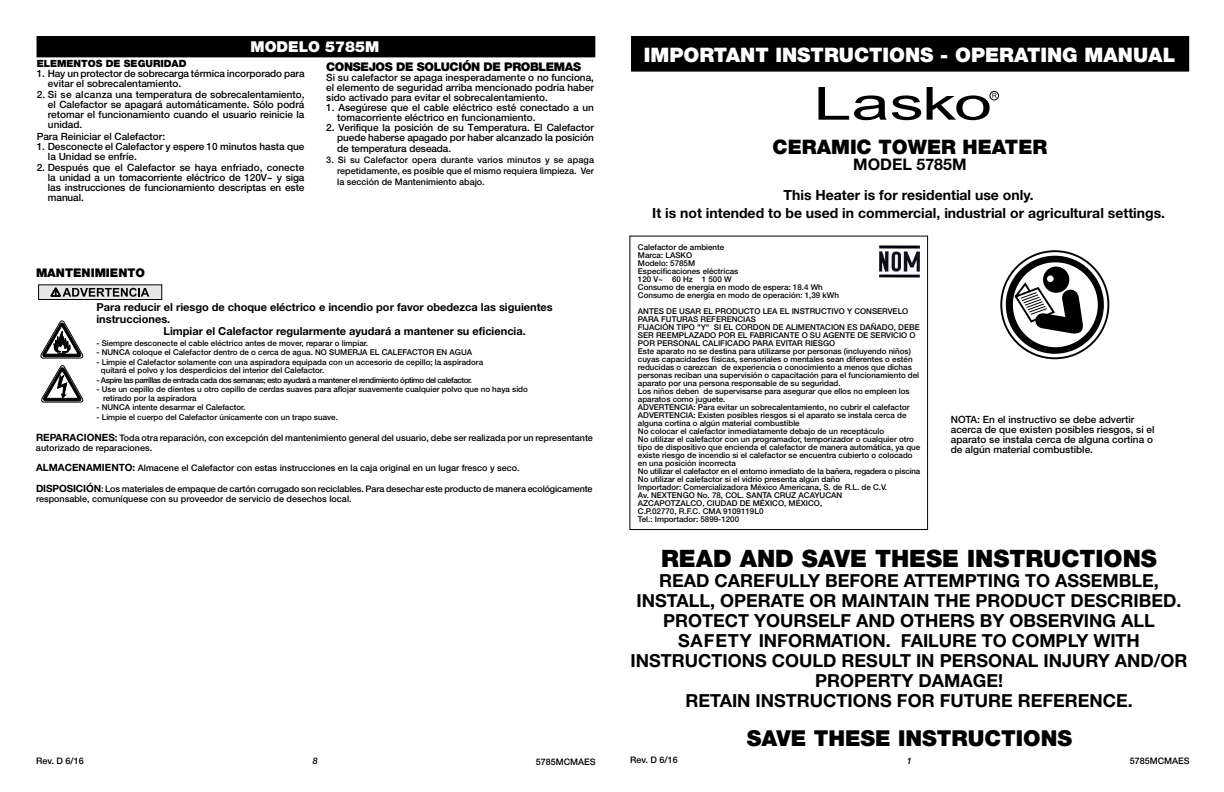
<style>
.page{position:relative;width:1224px;height:792px;background:#fff}
.page>*{position:absolute;margin:0;border:0;box-sizing:border-box;transform-origin:0 0}
.t1{font:900 24px "Helvetica Neue";color:#000}
.t2{font:900 22px "Helvetica Neue";color:#000}
.t3{font:900 20px "Helvetica Neue";color:#fff}
.t4{font:900 20px "Helvetica Neue";color:#000}
.t5{font:700 18px/20px "Helvetica Neue";color:#000;text-align:center}
.t6{font:700 16px "Helvetica Neue";color:#000}
.t7{font:900 15px "Helvetica Neue";color:#fff}
.t8{font:700 14px/17.8px "Helvetica Neue";color:#000;text-align:center}
.t9{font:900 12px "Helvetica Neue";letter-spacing:-.03em;color:#000}
.t10{font:900 12px "Helvetica Neue";color:#000}
.t11{font:700 11px "Helvetica Neue";color:#000}
.t12{font:500 10px/10px "Helvetica Neue";color:#000}
.t13{font:900 10px "Helvetica Neue";color:#000}
.t14{font:500 9px/11px "Helvetica Neue";color:#000}
.t15{font:italic 500 9px "Helvetica Neue";color:#000}
.t16{font:500 8px/8px "Helvetica Neue";color:#000}
.t17{font:500 8px "Helvetica Neue";letter-spacing:-.05em;color:#000}
.s1{font-weight:700;font-size:10px}
</style>
<div class="page">
<div style="left:37px;top:36px;width:558px;height:21px;background:#000"></div>
<div style="left:632px;top:36px;width:557px;height:35px;background:#000"></div>
<div style="left:631px;top:36px;width:558px;height:36px;border:1px solid #000"></div>
<div style="left:1000px;top:250px;width:109px;height:109px;border:2px solid #000;border-radius:50%"></div>
<svg style="left:1005px;top:255px;width:100px;height:100px"></svg>
<div style="left:1047px;top:276px;width:7px;height:6px;border:2px solid #fff;border-radius:50%"></div>
<div style="left:39px;top:285px;width:123px;height:15px;background:#e6e7e8"></div>
<div style="left:38px;top:285px;width:124px;height:15px;border:1px solid #000"></div>
<svg style="left:51px;top:288px;width:98px;height:9px"></svg>
<svg style="left:40px;top:321px;width:43px;height:38px"></svg>
<svg style="left:41px;top:365px;width:42px;height:38px"></svg>
<svg style="left:818px;top:87px;width:103px;height:33px"></svg>
<div style="left:989px;top:91px;width:10px;height:9px;border:1px solid #000;border-radius:50%"></div>
<svg style="left:927px;top:87px;width:70px;height:33px"></svg>
<div style="left:629px;top:236px;width:299px;height:294px;border:1px solid #000"></div>
<img style="left:879px;top:245px;width:41px;height:33px">
<h3 class="t7" style="left:251px;top:38px;width:130px">MODELO 5785M</h3>
<h3 class="t9" style="left:326px;top:60px;width:256px">CONSEJOS DE SOLUCIÓN DE PROBLEMAS</h3>
<p class="t12" style="left:326px;top:73px;width:269px;text-align:justify">Si su calefactor se apaga inesperadamente o no funciona, el elemento de seguridad arriba mencionado podría haber sido activado para evitar el sobrecalentamiento.</p>
<p class="t12" style="left:337px;top:103px;width:258px;text-indent:-11px">1. Asegúrese que el cable eléctrico esté conectado a un tomacorriente eléctrico en funcionamiento.</p>
<p class="t12" style="left:326px;top:123px;width:269px;text-align:right">2. Verifique la posición de su Temperatura. El Calefactor puede haberse apagado por haber alcanzado la posición</p>
<p class="t12" style="left:337px;top:144px;width:115px">de temperatura deseada.</p>
<p class="t14" style="left:337px;top:154px;width:258px;text-align:justify;text-indent:-11px">3. Si su Calefactor opera durante varios minutos y se apaga repetidamente, es posible que el mismo requiera limpieza. Ver la sección de Mantenimiento abajo.</p>
<p class="t13" style="left:37px;top:57px;width:151px">ELEMENTOS DE SEGURIDAD</p>
<p class="t12" style="left:48px;top:68px;width:258px;text-indent:-11px">1. Hay un protector de sobrecarga térmica incorporado para evitar el sobrecalentamiento.</p>
<p class="t12" style="left:48px;top:90px;width:258px;text-align:justify;text-indent:-11px">2. Si se alcanza una temperatura de sobrecalentamiento, el Calefactor se apagará automáticamente. Sólo podrá retomar el funcionamiento cuando el usuario reinicie la unidad.</p>
<p class="t12" style="left:37px;top:131px;width:130px">Para Reiniciar el Calefactor:</p>
<p class="t12" style="left:48px;top:141px;width:258px;text-indent:-11px">1. Desconecte el Calefactor y espere 10 minutos hasta que la Unidad se enfríe.</p>
<p class="t12" style="left:48px;top:163px;width:258px;text-align:justify;text-indent:-11px">2. Después que el Calefactor se haya enfriado, conecte la unidad a un tomacorriente eléctrico de 120V~ y siga las instrucciones de funcionamiento descriptas en este manual.</p>
<h3 class="t10" style="left:36px;top:266px;width:111px">MANTENIMIENTO</h3>
<h3 class="t11" style="left:96px;top:300px;width:458px">Para reducir el riesgo de choque eléctrico e incendio por favor obedezca las siguientes</h3>
<h3 class="t11" style="left:96px;top:312px;width:75px">instrucciones.</h3>
<h3 class="t11" style="left:164px;top:324px;width:364px">Limpiar el Calefactor regularmente ayudará a mantener su eficiencia.</h3>
<p class="t16" style="left:96px;top:339px;width:273px">- Siempre desconecte el cable eléctrico antes de mover, reparar o limpiar.</p>
<p class="t16" style="left:96px;top:349px;width:377px">- NUNCA coloque el Calefactor dentro de o cerca de agua. NO SUMERJA EL CALEFACTOR EN AGUA</p>
<p class="t16" style="left:101px;top:358px;width:384px;line-height:8.5px;text-indent:-4px">- Limpie el Calefactor solamente con una aspiradora equipada con un accesorio de cepillo; la aspiradora quitará el polvo y los desperdicios del interior del Calefactor.</p>
<p class="t17" style="left:96px;top:375px;width:377px">- Aspire las parrillas de entrada cada dos semanas; esto ayudará a mantener el rendimiento óptimo del calefactor.</p>
<p class="t16" style="left:103px;top:385px;width:426px;line-height:8.5px;text-indent:-7px">- Use un cepillo de dientes u otro cepillo de cerdas suaves para aflojar suavemente cualquier polvo que no haya sido retirado por la aspiradora</p>
<p class="t16" style="left:96px;top:404px;width:151px">- NUNCA intente desarmar el Calefactor.</p>
<p class="t16" style="left:96px;top:413px;width:243px">- Limpie el cuerpo del Calefactor únicamente con un trapo suave.</p>
<p class="t14" style="left:36px;top:433px;width:558px;line-height:10px"><span class="s1">REPARACIONES:</span> Toda otra reparación, con excepción del mantenimiento general del usuario, debe ser realizada por un representante autorizado de reparaciones.</p>
<p class="t14" style="left:36px;top:462px;width:485px"><span class="s1">ALMACENAMIENTO:</span> Almacene el Calefactor con estas instrucciones en la caja original en un lugar fresco y seco.</p>
<p class="t14" style="left:36px;top:484px;width:558px;line-height:10px"><span class="s1">DISPOSICIÓN</span>: Los materiales de empaque de cartón corrugado son reciclables. Para desechar este producto de manera ecológicamente responsable, comuníquese con su proveedor de servicio de desechos local.</p>
<h3 class="t3" style="left:644px;top:43px;width:533px">IMPORTANT INSTRUCTIONS - OPERATING MANUAL</h3>
<h3 class="t4" style="left:773px;top:135px;width:276px">CERAMIC TOWER HEATER</h3>
<h3 class="t6" style="left:853px;top:154px;width:115px">MODEL 5785M</h3>
<h3 class="t8" style="left:652px;top:186px;width:514px">This Heater is for residential use only.<br>It is not intended to be used in commercial, industrial or agricultural settings.</h3>
<p class="t16" style="left:638px;top:243px;width:203px">Calefactor de ambiente<br>Marca: LASKO<br>Modelo: 5785M<br>Especificaciones eléctricas<br>120 V~ 60 Hz 1 500 W<br>Consumo de energía en modo de espera: 18.4 Wh<br>Consumo de energía en modo de operación: 1,39 kWh</p>
<p class="t16" style="left:638px;top:307px;width:284px">ANTES DE USAR EL PRODUCTO LEA EL INSTRUCTIVO Y CONSERVELO PARA FUTURAS REFERENCIAS<br>FIJACIÓN TIPO "Y" SI EL CORDON DE ALIMENTACION ES DAÑADO, DEBE SER REEMPLAZADO POR EL FABRICANTE O SU AGENTE DE SERVICIO O POR PERSONAL CALIFICADO PARA EVITAR RIESGO<br>Este aparato no se destina para utilizarse por personas (incluyendo niños) cuyas capacidades físicas, sensoriales o mentales sean diferentes o estén reducidas o carezcan de experiencia o conocimiento a menos que dichas personas reciban una supervisión o capacitación para el funcionamiento del aparato por una persona responsable de su seguridad.<br>Los niños deben de supervisarse para asegurar que ellos no empleen los aparatos como juguete.<br>ADVERTENCIA: Para evitar un sobrecalentamiento, no cubrir el calefactor ADVERTENCIA: Existen posibles riesgos si el aparato se instala cerca de alguna cortina o algún material combustible<br>No colocar el calefactor inmediatamente debajo de un receptáculo<br>No utilizar el calefactor con un programador, temporizador o cualquier otro tipo de dispositivo que encienda el calefactor de manera automática, ya que existe riesgo de incendio si el calefactor se encuentra cubierto o colocado en una posición incorrecta<br>No utilizar el calefactor en el entorno inmediato de la bañera, regadera o piscina No utilizar el calefactor si el vidrio presenta algún daño<br>Importador: Comercializadora México Americana, S. de R.L. de C.V.<br>Av. NEXTENGO No. 78, COL. SANTA CRUZ ACAYUCAN<br>AZCAPOTZALCO, CIUDAD DE MÉXICO, MÉXICO,<br>C.P.02770, R.F.C. CMA 9109119L0<br>Tel.: Importador: 5899-1200</p>
<p class="t12" style="left:951px;top:415px;width:205px">NOTA: En el instructivo se debe advertir acerca de que existen posibles riesgos, si el aparato se instala cerca de alguna cortina o de algún material combustible.</p>
<h1 class="t1" style="left:661px;top:544px;width:497px">READ AND SAVE THESE INSTRUCTIONS</h1>
<p class="t5" style="left:631px;top:571px;width:558px">READ CAREFULLY BEFORE ATTEMPTING TO ASSEMBLE, INSTALL, OPERATE OR MAINTAIN THE PRODUCT DESCRIBED.<br>PROTECT YOURSELF AND OTHERS BY OBSERVING ALL SAFETY INFORMATION. FAILURE TO COMPLY WITH INSTRUCTIONS COULD RESULT IN PERSONAL INJURY AND/OR PROPERTY DAMAGE!<br>RETAIN INSTRUCTIONS FOR FUTURE REFERENCE.</p>
<h2 class="t2" style="left:747px;top:725px;width:327px">SAVE THESE INSTRUCTIONS</h2>
<p class="t14" style="left:36px;top:755px;width:49px">Rev. D 6/16</p>
<p class="t15" style="left:313px;top:756px;width:7px">8</p>
<p class="t14" style="left:536px;top:756px;width:62px">5785MCMAES</p>
<p class="t14" style="left:630px;top:755px;width:49px">Rev. D 6/16</p>
<p class="t15" style="left:907px;top:755px;width:7px">1</p>
<p class="t14" style="left:1130px;top:755px;width:62px">5785MCMAES</p>
</div>
